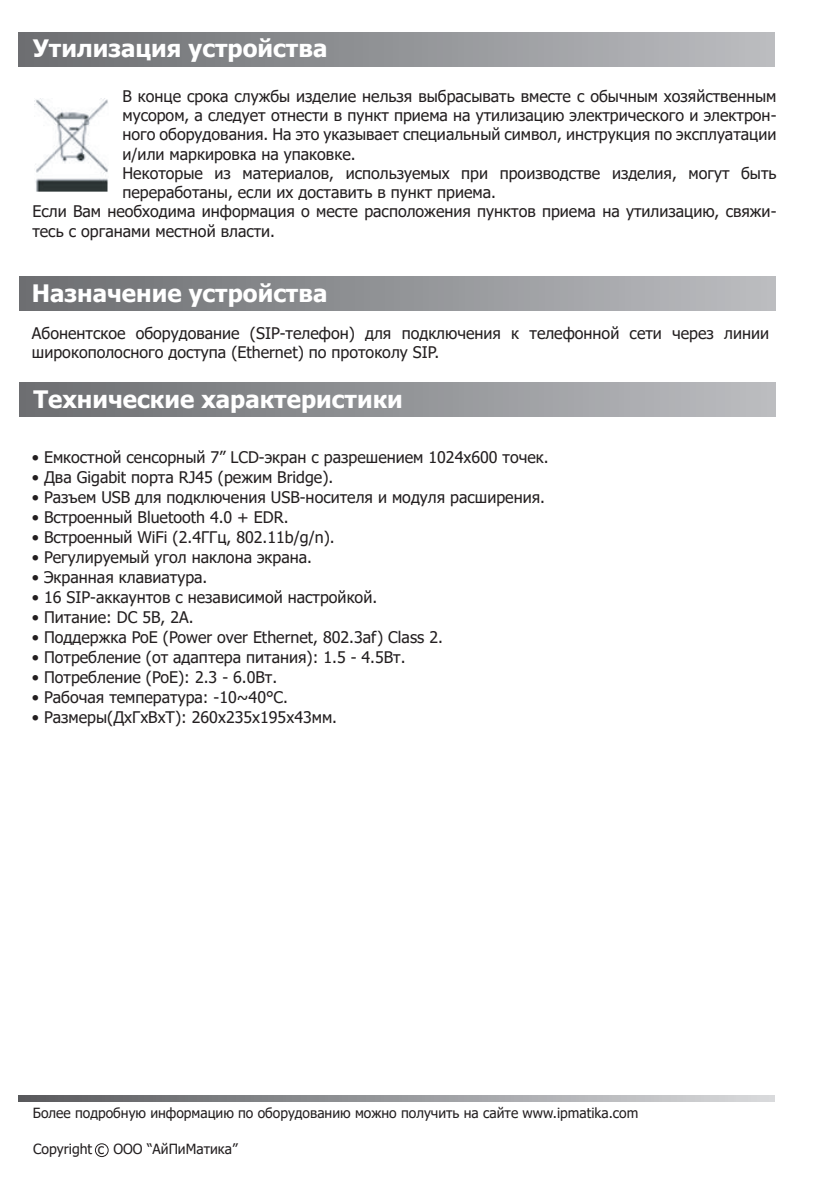
<style>
.page{position:relative;width:823px;height:1191px;background:#fff}
.page>*{position:absolute;margin:0;border:0;box-sizing:border-box;transform-origin:0 0}
.t1{font:700 24px "Tahoma";color:#fff}
.t2{font:16px/19.2px "Tahoma";color:#231f20}
.t3{font:14px "Tahoma";color:#231f20}
</style>
<div class="page">
<svg style="left:19px;top:1095px;width:755px;height:6px;background:#98999c"></svg>
<div style="left:95px;top:1143px;width:13px;height:13px;border:1px solid #231f20;border-radius:50%"></div>
<div style="left:19px;top:32px;width:755px;height:34px;background:linear-gradient(to right,#6b6d70,#bbbcc0)"></div>
<img style="left:34px;top:98px;width:74px;height:94px">
<div style="left:20px;top:276px;width:754px;height:34px;background:linear-gradient(to right,#6b6d70,#bbbcc0)"></div>
<div style="left:20px;top:382px;width:754px;height:34px;background:linear-gradient(to right,#6b6d70,#bbbcc0)"></div>
<h1 class="t1" style="left:33px;top:32px;width:296px">Утилизация устройства</h1>
<p class="t2" style="left:122px;top:88px;width:655px">В конце срока службы изделие нельзя выбрасывать вместе с обычным хозяйственным</p>
<p class="t2" style="left:122px;top:107px;width:655px">мусором, а следует отнести в пункт приема на утилизацию электрического и электрон-</p>
<p class="t2" style="left:122px;top:126px;width:655px">ного оборудования. На это указывает специальный символ, инструкция по эксплуатации</p>
<p class="t2" style="left:122px;top:145px;width:234px">и/или маркировка на упаковке.</p>
<p class="t2" style="left:122px;top:164px;width:655px">Некоторые из материалов, используемых при производстве изделия, могут быть</p>
<p class="t2" style="left:122px;top:184px;width:375px">переработаны, если их доставить в пункт приема.</p>
<p class="t2" style="left:32px;top:203px;width:745px">Если Вам необходима информация о месте расположения пунктов приема на утилизацию, свяжи-</p>
<p class="t2" style="left:32px;top:222px;width:244px">тесь с органами местной власти.</p>
<h1 class="t1" style="left:32px;top:276px;width:297px">Назначение устройства</h1>
<p class="t2" style="left:32px;top:324px;width:738px">Абонентское оборудование (SIP-телефон) для подключения к телефонной сети через линии широкополосного доступа (Ethernet) по протоколу SIP.</p>
<h1 class="t1" style="left:33px;top:382px;width:371px">Технические характеристики</h1>
<p class="t2" style="left:32px;top:448px;width:518px">• Емкостной сенсорный 7” LCD-экран с разрешением 1024х600 точек.</p>
<p class="t2" style="left:32px;top:468px;width:303px">• Два Gigabit порта RJ45 (режим Bridge).</p>
<p class="t2" style="left:32px;top:488px;width:514px">• Разъем USB для подключения USB-носителя и модуля расширения.</p>
<p class="t2" style="left:32px;top:508px;width:258px">• Встроенный Bluetooth 4.0 + EDR.</p>
<p class="t2" style="left:32px;top:528px;width:304px">• Встроенный WiFi (2.4ГГц, 802.11b/g/n).</p>
<p class="t2" style="left:32px;top:548px;width:282px">• Регулируемый угол наклона экрана.</p>
<p class="t2" style="left:32px;top:568px;width:177px">• Экранная клавиатура.</p>
<p class="t2" style="left:32px;top:588px;width:347px">• 16 SIP-аккаунтов с независимой настройкой.</p>
<p class="t2" style="left:32px;top:608px;width:163px">• Питание: DC 5В, 2A.</p>
<p class="t2" style="left:32px;top:628px;width:412px">• Поддержка PoE (Power over Ethernet, 802.3af) Class 2.</p>
<p class="t2" style="left:32px;top:648px;width:375px">• Потребление (от адаптера питания): 1.5 - 4.5Вт.</p>
<p class="t2" style="left:32px;top:668px;width:247px">• Потребление (PoE): 2.3 - 6.0Вт.</p>
<p class="t2" style="left:32px;top:688px;width:258px">• Рабочая температура: -10~40°С.</p>
<p class="t2" style="left:32px;top:708px;width:307px">• Размеры(ДхГхВхТ): 260x235x195x43мм.</p>
<p class="t3" style="left:33px;top:1103px;width:606px">Более подробную информацию по оборудованию можно получить на сайте www.ipmatika.com</p>
<p class="t3" style="left:113px;top:1140px;width:126px">ООО “АйПиМатика”</p>
<p class="t3" style="left:33px;top:1139px;width:73px">Copyright c</p>
</div>
